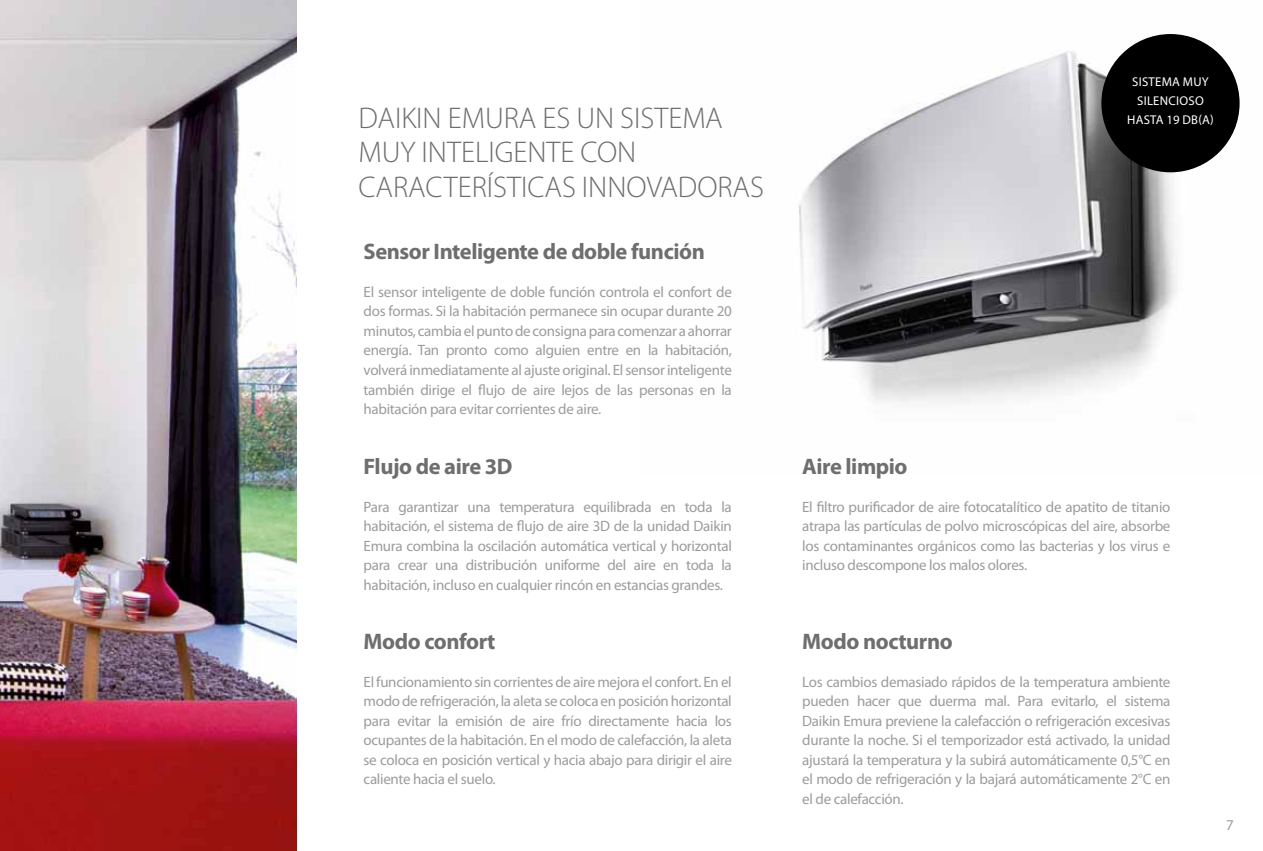
<style>
.page{position:relative;width:1263px;height:851px;background:#fff}
.page>*{position:absolute;margin:0;border:0;box-sizing:border-box;transform-origin:0 0}
.t1{font:300 30px/34.5px "Myriad Pro";color:#6e6e6e}
.t2{font:700 22.5px "Myriad Pro";letter-spacing:-.02em;color:#6e6e6e}
.t3{font:15px/19.5px "Myriad Pro";letter-spacing:-.02em;color:#9c9c9d;text-align:justify}
.t4{font:12.75px/19px "Myriad Pro";letter-spacing:.02em;color:#fff;text-align:center}
</style>
<div class="page">
<img style="left:0;top:0;width:297px;height:850px">
<img style="left:799px;top:34px;width:441px;height:369px">
<div style="left:1101px;top:34px;width:138px;height:138px;background:#000;border-radius:50%"></div>
<p class="t4" style="left:1132px;top:72px;width:78px">SISTEMA MUY<br>SILENCIOSO</p>
<h1 class="t1" style="left:358px;top:100px;width:366px">DAIKIN EMURA ES UN SISTEMA</h1>
<p class="t4" style="left:1127px;top:110px;width:88px">HASTA 19 dB(A)</p>
<h1 class="t1" style="left:358px;top:135px;width:407px">MUY INTELIGENTE CON<br>CARACTERÍSTICAS INNOVADORAS</h1>
<h2 class="t2" style="left:364px;top:237px;width:343px">Sensor Inteligente de doble función</h2>
<p class="t3" style="left:364px;top:282px;width:370px">El sensor inteligente de doble función controla el confort de dos formas. Si la habitación permanece sin ocupar durante 20 minutos, cambia el punto de consigna para comenzar a ahorrar energía. Tan pronto como alguien entre en la habitación, volverá inmediatamente al ajuste original. El sensor inteligente también dirige el flujo de aire lejos de las personas en la habitación para evitar corrientes de aire.</p>
<h2 class="t2" style="left:364px;top:452px;width:150px">Flujo de aire 3D</h2>
<p class="t3" style="left:364px;top:496px;width:370px">Para garantizar una temperatura equilibrada en toda la habitación, el sistema de flujo de aire 3D de la unidad Daikin Emura combina la oscilación automática vertical y horizontal para crear una distribución uniforme del aire en toda la habitación, incluso en cualquier rincón en estancias grandes.</p>
<h2 class="t2" style="left:364px;top:627px;width:133px">Modo confort</h2>
<p class="t3" style="left:364px;top:671px;width:370px">El funcionamiento sin corrientes de aire mejora el confort. En el modo de refrigeración, la aleta se coloca en posición horizontal para evitar la emisión de aire frío directamente hacia los ocupantes de la habitación. En el modo de calefacción, la aleta se coloca en posición vertical y hacia abajo para dirigir el aire caliente hacia el suelo.</p>
<h2 class="t2" style="left:802px;top:452px;width:107px">Aire limpio</h2>
<p class="t3" style="left:802px;top:496px;width:370px">El filtro purificador de aire fotocatalítico de apatito de titanio atrapa las partículas de polvo microscópicas del aire, absorbe los contaminantes orgánicos como las bacterias y los virus e incluso descompone los malos olores.</p>
<h2 class="t2" style="left:802px;top:627px;width:152px">Modo nocturno</h2>
<p class="t3" style="left:802px;top:671px;width:370px">Los cambios demasiado rápidos de la temperatura ambiente pueden hacer que duerma mal. Para evitarlo, el sistema Daikin Emura previene la calefacción o refrigeración excesivas durante la noche. Si el temporizador está activado, la unidad ajustará la temperatura y la subirá automáticamente 0,5°C en el modo de refrigeración y la bajará automáticamente 2°C en el de calefacción.</p>
<p class="t3" style="left:1226px;top:815px;width:9px">7</p>
</div>
